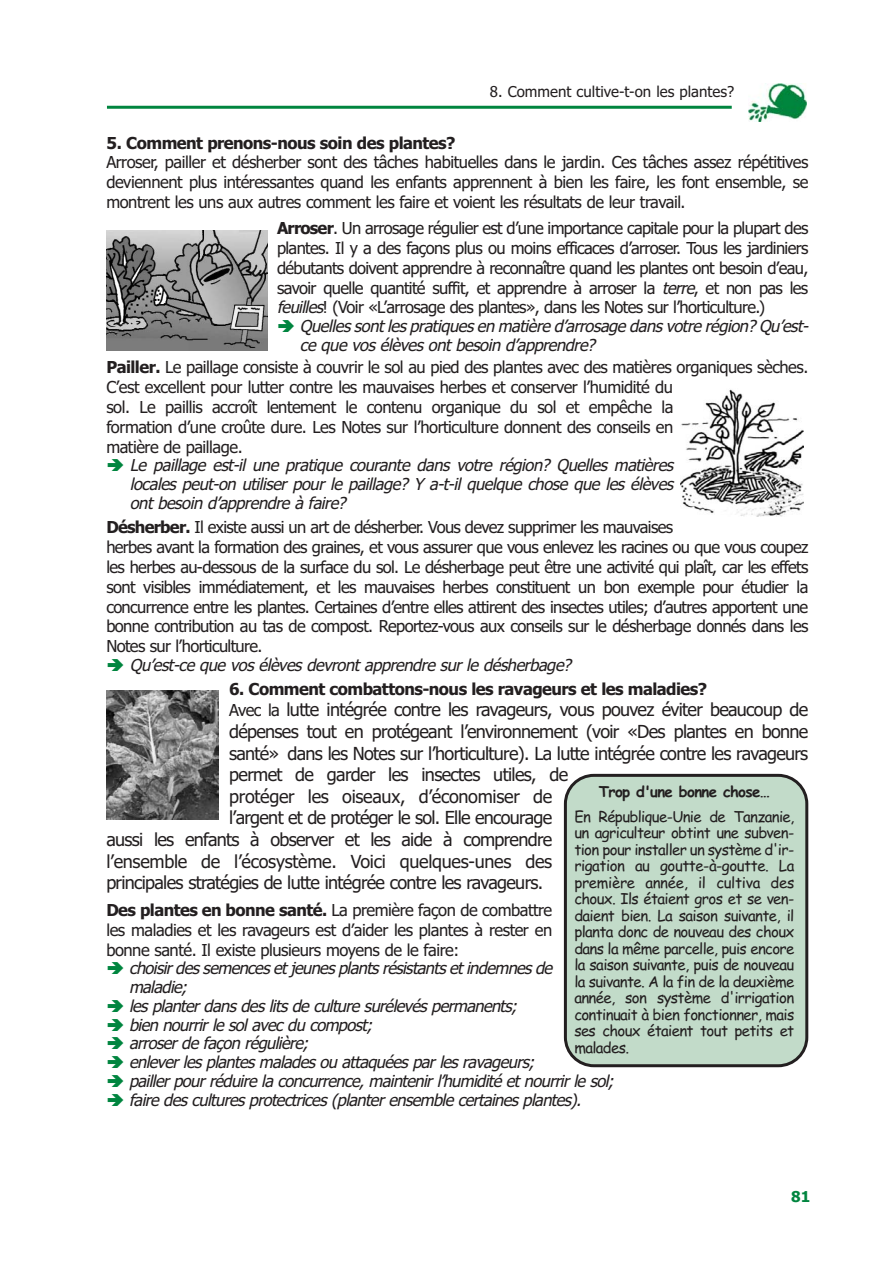
<style>
.page{position:relative;width:893px;height:1263px;background:#fff}
.page>*{position:absolute;margin:0;border:0;box-sizing:border-box;transform-origin:0 0}
.t1{font:18px "Tahoma";letter-spacing:-.04em;color:#231f20}
.t2{font:18px "Tahoma";letter-spacing:-.015em;color:#231f20}
.t3{font:16.5px/19.8px "Tahoma";letter-spacing:-.04em;color:#231f20;text-align:justify}
.t4{font:italic 16.5px/18.8px "Tahoma";letter-spacing:-.04em;color:#231f20}
.t5{font:700 16.5px "Tahoma";letter-spacing:-.03em;color:#231f20}
.t6{font:15px/16.5px "Comic Sans MS";letter-spacing:-.045em;color:#231f20;text-align:justify}
.t7{font:15px "Tahoma";color:#231f20}
.t8{font:700 15px "Comic Sans MS";letter-spacing:-.045em;color:#231f20}
.t9{font:700 15px "Tahoma";color:#00853f}
.s1{font-weight:700}
.s2{font-style:italic}
.s3{font-size:16.5px}
</style>
<div class="page">
<hr style="left:107px;top:106px;width:624px;height:3px;background:#00853f">
<svg style="left:748px;top:83px;width:59px;height:39px"></svg>
<img style="left:106px;top:231px;width:161px;height:119px">
<img style="left:106px;top:691px;width:112px;height:128px">
<img style="left:680px;top:389px;width:123px;height:128px">
<div style="left:564px;top:774px;width:244px;height:293px;background:#c2dbc9"></div>
<p class="t7" style="left:490px;top:85px;width:246px">8. Comment cultive-t-on les plantes?</p>
<p class="t5" style="left:106px;top:136px;width:350px">5. Comment prenons-nous soin des plantes?</p>
<p class="t3" style="left:106px;top:154px;width:703px">Arroser, pailler et désherber sont des tâches habituelles dans le jardin. Ces tâches assez répétitives deviennent plus intéressantes quand les enfants apprennent à bien les faire, les font ensemble, se montrent les uns aux autres comment les faire et voient les résultats de leur travail.</p>
<p class="t3" style="left:277px;top:220px;width:533px"><span class="s1">Arroser</span>. Un arrosage régulier est d’une importance capitale pour la plupart des plantes. Il y a des façons plus ou moins efficaces d’arroser. Tous les jardiniers débutants doivent apprendre à reconnaître quand les plantes ont besoin d’eau, savoir quelle quantité suffit, et apprendre à arroser la <span class="s2">terre</span>, et non pas les <span class="s2">feuilles</span>! (Voir «L’arrosage des plantes», dans les Notes sur l’horticulture.)</p>
<p class="t4" style="left:300px;top:318px;width:513px">Quellessontlespratiquesen matière d’arrosage dansvotre région? Qu’est&shy;ce que vos élèves ont besoin d’apprendre?</p>
<p class="t3" style="left:106px;top:359px;width:703px;text-align:left"><span class="s1">Pailler.</span> Le paillage consiste à couvrir le sol au pied des plantes avec des matières organiques sèches.<br>C’est excellent pour lutter contre les mauvaises herbes et conserver l’humidité du<br>sol. Le paillis accroît lentement le contenu organique du sol et empêche la<br>formation d’une croûte dure. Les Notes sur l’horticulture donnent des conseils en<br>matière de paillage.</p>
<p class="t4" style="left:130px;top:457px;width:548px;text-align:justify">Le paillage est-il une pratique courante dans votre région? Quelles matières locales peut-on utiliser pour le paillage? Y a-t-il quelque chose que les élèves ont besoin d’apprendre à faire?</p>
<p class="t3" style="left:106px;top:519px;width:703px;text-align:left"><span class="s1">Désherber.</span> Il existe aussi un art de désherber. Vous devez supprimer les mauvaises<br>herbes avant la formation des graines, et vous assurer que vous enlevez les racines ou que vous coupez les herbes au-dessous de la surface du sol. Le désherbage peut être une activité qui plaît, car les effets sont visibles immédiatement, et les mauvaises herbes constituent un bon exemple pour étudier la concurrence entre les plantes. Certaines d’entre elles attirent des insectes utiles; d’autres apportent une bonne contribution au tas de compost. Reportez-vous aux conseils sur le désherbage donnés dans les Notes sur l’horticulture.</p>
<p class="t4" style="left:130px;top:657px;width:446px">Qu’est-ce que vos élèves devront apprendre sur le désherbage?</p>
<p class="t5" style="left:229px;top:683px;width:479px">6. Comment combattons-nous les ravageurs et les maladies?</p>
<p class="t1" style="left:229px;top:703px;width:580px"><span class="s3">Avec la</span> lutte intégrée contre les ravageurs, vous pouvez éviter beaucoup de</p>
<p class="t1" style="left:229px;top:724px;width:580px">dépenses tout en protégeant l’environnement (voir «Des plantes en bonne</p>
<p class="t1" style="left:229px;top:746px;width:580px">santé» dans les Notes sur l’horticulture). La lutte intégrée contre les ravageurs</p>
<p class="t1" style="left:229px;top:768px;width:340px">permet de garder les insectes utiles, de</p>
<p class="t2" style="left:229px;top:789px;width:324px">protéger les oiseaux, d’économiser de</p>
<p class="t1" style="left:229px;top:811px;width:324px">l’argent et de protéger le sol. Elle encourage</p>
<p class="t1" style="left:106px;top:832px;width:447px">aussi les enfants à observer et les aide à comprendre</p>
<p class="t2" style="left:106px;top:854px;width:447px">l’ensemble de l’écosystème. Voici quelques-unes des</p>
<p class="t1" style="left:106px;top:876px;width:438px">principales stratégies de lutte intégrée contre les ravageurs.</p>
<p class="t3" style="left:106px;top:902px;width:447px"><span class="s1">Des plantes en bonne santé.</span> La première façon de combattre les maladies et les ravageurs est d’aider les plantes à rester en bonne santé. Il existe plusieurs moyens de le faire:</p>
<p class="t4" style="left:129px;top:960px;width:489px">choisirdessemencesetjeunesplantsrésistantsetindemnesde maladie;<br>les planter dans des lits de culture surélevés permanents;<br>bien nourrir le sol avec du compost;<br>arroser de façon régulière;<br>enlever les plantes malades ou attaquées par les ravageurs;<br>pailler pour réduire la concurrence, maintenir l’humidité et nourrir le sol; faire des cultures protectrices (planter ensemble certaines plantes).</p>
<p class="t8" style="left:598px;top:785px;width:173px">Trop d'une bonne chose…</p>
<p class="t6" style="left:574px;top:810px;width:221px">En République-Unie de Tanzanie, un agriculteur obtint une subven&shy;tion pour installer un système d'ir&shy;rigation au goutte-à-goutte. La première année, il cultiva des choux. Ils étaient gros et se ven&shy;daient bien. La saison suivante, il planta donc de nouveau des choux dans la même parcelle, puis encore la saison suivante, puis de nouveau la suivante. A la fin de la deuxième année, son système d'irrigation continuait à bien fonctionner, mais ses choux étaient tout petits et malades.</p>
<p class="t9" style="left:791px;top:1191px;width:21px">81</p>
</div>
